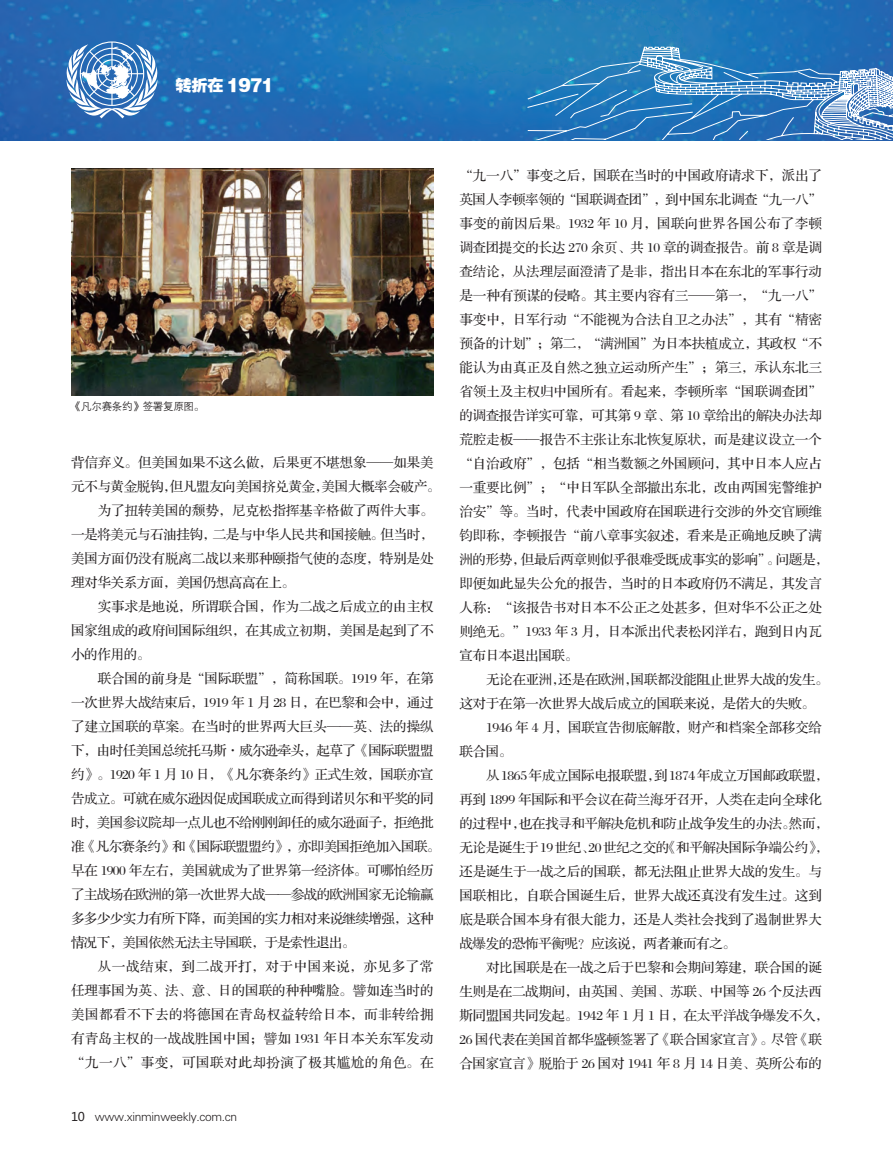
<style>
.page{position:relative;width:893px;height:1157px;background:#fff}
.page>*{position:absolute;margin:0;border:0;box-sizing:border-box;transform-origin:0 0}
.t1{font:16.5px "FZYDTHJW GB1 0";letter-spacing:-.045em;color:#fff}
.t2{font:13.5px "FZS3 JW GB1 0";letter-spacing:-.01em;color:#231f20}
.t3{font:13.5px "FZS3 JW GB1 0";letter-spacing:-.04em;color:#231f20}
.t4{font:13.5px "FZS3 JW GB1 0";letter-spacing:-.045em;color:#231f20}
.t5{font:13.5px "FZS3 JW GB1 0";letter-spacing:.02em;color:#231f20}
.t6{font:13.5px "FZS3 JW GB1 0";letter-spacing:.025em;color:#231f20}
.t7{font:13.5px "FZS3 JW GB1 0";letter-spacing:.035em;color:#231f20}
.t8{font:13.5px "FZS3 JW GB1 0";letter-spacing:.04em;color:#231f20}
.t9{font:13.5px "FZS3 JW GB1 0";letter-spacing:.045em;color:#231f20}
.t10{font:12px "FZXH1 JW GB1 0";letter-spacing:-.025em;color:#231f20}
.t11{font:10.5px "FZZDXJW GB1 0";letter-spacing:-.025em;color:#231f20}
.s1{font-family:"Microsoft Ya Hei"}
</style>
<div class="page">
<img style="left:0;top:0;width:893px;height:140px">
<svg style="left:66px;top:41px;width:92px;height:77px"></svg>
<svg style="left:526px;top:26px;width:367px;height:113px;background:#3e86c0"></svg>
<img style="left:71px;top:168px;width:363px;height:227px">
<p class="t1" style="left:176px;top:76px;width:100px">转折在 1971</p>
<p class="t11" style="left:71px;top:400px;width:135px">《凡尔赛条约》签署复原图。</p>
<p class="t2" style="left:71px;top:455px;width:364px">背信弃义。但美国如果不这么做，后果更不堪想象——如果美</p>
<p class="t2" style="left:71px;top:479px;width:371px">元不与黄金脱钩，但凡盟友向美国挤兑黄金，美国大概率会破产。</p>
<p class="t2" style="left:98px;top:503px;width:337px">为了扭转美国的颓势，尼克松指挥基辛格做了两件大事。</p>
<p class="t2" style="left:71px;top:527px;width:364px">一是将美元与石油挂钩，二是与中华人民共和国接触。但当时，</p>
<p class="t2" style="left:71px;top:551px;width:364px">美国方面仍没有脱离二战以来那种颐指气使的态度，特别是处</p>
<p class="t2" style="left:71px;top:575px;width:226px">理对华关系方面，美国仍想高高在上。</p>
<p class="t2" style="left:98px;top:599px;width:337px">实事求是地说，所谓联合国，作为二战之后成立的由主权</p>
<p class="t2" style="left:71px;top:623px;width:364px">国家组成的政府间国际组织，在其成立初期，美国是起到了不</p>
<p class="t2" style="left:71px;top:647px;width:81px">小的作用的。</p>
<p class="t2" style="left:98px;top:671px;width:337px">联合国的前身是“国际联盟”，简称国联。1919 年，在第</p>
<p class="t2" style="left:71px;top:695px;width:364px">一次世界大战结束后，1919 年 1 月 28 日，在巴黎和会中，通过</p>
<p class="t2" style="left:71px;top:719px;width:364px">了建立国联的草案。在当时的世界两大巨头——英、法的操纵</p>
<p class="t3" style="left:71px;top:743px;width:364px">下，由时任美国总统托马斯·威尔逊牵头，起草了《国际联盟盟</p>
<p class="t2" style="left:71px;top:767px;width:364px">约》。1920 年 1 月 10 日，《凡尔赛条约》正式生效，国联亦宣</p>
<p class="t3" style="left:71px;top:791px;width:364px">告成立。可就在威尔逊因促成国联成立而得到诺贝尔和平奖的同</p>
<p class="t3" style="left:71px;top:815px;width:364px">时，美国参议院却一点儿也不给刚刚卸任的威尔逊面子，拒绝批</p>
<p class="t4" style="left:71px;top:839px;width:371px">准《凡尔赛条约》和《国际联盟盟约》，亦即美国拒绝加入国联。</p>
<p class="t2" style="left:71px;top:863px;width:364px">早在 1900 年左右，美国就成为了世界第一经济体。可哪怕经历</p>
<p class="t3" style="left:71px;top:887px;width:364px">了主战场在欧洲的第一次世界大战——参战的欧洲国家无论输赢</p>
<p class="t3" style="left:71px;top:911px;width:364px">多多少少实力有所下降，而美国的实力相对来说继续增强，这种</p>
<p class="t4" style="left:71px;top:935px;width:286px">情况下，美国依然无法主导国联，于是索性退出。</p>
<p class="t9" style="left:98px;top:959px;width:337px">从一战结束，到二战开打，对于中国来说，亦见多了常</p>
<p class="t2" style="left:71px;top:983px;width:364px">任理事国为英、法、意、日的国联的种种嘴脸。譬如连当时的</p>
<p class="t7" style="left:71px;top:1007px;width:364px">美国都看不下去的将德国在青岛权益转给日本，而非转给拥</p>
<p class="t6" style="left:71px;top:1031px;width:364px">有青岛主权的一战战胜国中国；譬如 1931 年日本关东军发动</p>
<p class="t8" style="left:71px;top:1055px;width:364px">“九一八”事变，可国联对此却扮演了极其尴尬的角色。在</p>
<p class="t10" style="left:71px;top:1109px;width:168px"><span class="s1">10</span> www.xinminweekly.com.cn</p>
<p class="t2" style="left:459px;top:168px;width:364px">“九一八”事变之后，国联在当时的中国政府请求下，派出了</p>
<p class="t2" style="left:459px;top:192px;width:364px">英国人李顿率领的“国联调查团”，到中国东北调查“九一八”</p>
<p class="t5" style="left:459px;top:216px;width:364px">事变的前因后果。1932 年 10 月，国联向世界各国公布了李顿</p>
<p class="t2" style="left:459px;top:240px;width:364px">调查团提交的长达 270 余页、共 10 章的调查报告。前 8 章是调</p>
<p class="t2" style="left:459px;top:264px;width:364px">查结论，从法理层面澄清了是非，指出日本在东北的军事行动</p>
<p class="t2" style="left:459px;top:288px;width:364px">是一种有预谋的侵略。其主要内容有三——第一，“九一八”</p>
<p class="t2" style="left:459px;top:312px;width:364px">事变中，日军行动“不能视为合法自卫之办法”，其有“精密</p>
<p class="t2" style="left:459px;top:336px;width:364px">预备的计划”；第二，“满洲国”为日本扶植成立，其政权“不</p>
<p class="t2" style="left:459px;top:360px;width:364px">能认为由真正及自然之独立运动所产生”；第三，承认东北三</p>
<p class="t2" style="left:459px;top:384px;width:364px">省领土及主权归中国所有。看起来，李顿所率“国联调查团”</p>
<p class="t2" style="left:459px;top:408px;width:364px">的调查报告详实可靠，可其第 9 章、第 10 章给出的解决办法却</p>
<p class="t2" style="left:459px;top:432px;width:364px">荒腔走板——报告不主张让东北恢复原状，而是建议设立一个</p>
<p class="t2" style="left:459px;top:456px;width:364px">“自治政府”，包括“相当数额之外国顾问，其中日本人应占</p>
<p class="t2" style="left:459px;top:480px;width:364px">一重要比例”；“中日军队全部撤出东北，改由两国宪警维护</p>
<p class="t2" style="left:459px;top:504px;width:364px">治安”等。当时，代表中国政府在国联进行交涉的外交官顾维</p>
<p class="t2" style="left:459px;top:528px;width:364px">钧即称，李顿报告“前八章事实叙述，看来是正确地反映了满</p>
<p class="t2" style="left:459px;top:552px;width:371px">洲的形势，但最后两章则似乎很难受既成事实的影响”。问题是，</p>
<p class="t2" style="left:459px;top:576px;width:364px">即便如此显失公允的报告，当时的日本政府仍不满足，其发言</p>
<p class="t2" style="left:459px;top:600px;width:364px">人称：“该报告书对日本不公正之处甚多，但对华不公正之处</p>
<p class="t2" style="left:459px;top:624px;width:364px">则绝无。”1933 年 3 月，日本派出代表松冈洋右，跑到日内瓦</p>
<p class="t2" style="left:459px;top:648px;width:120px">宣布日本退出国联。</p>
<p class="t2" style="left:486px;top:672px;width:344px">无论在亚洲，还是在欧洲，国联都没能阻止世界大战的发生。</p>
<p class="t2" style="left:459px;top:696px;width:357px">这对于在第一次世界大战后成立的国联来说，是偌大的失败。</p>
<p class="t2" style="left:486px;top:720px;width:337px">1946 年 4 月，国联宣告彻底解散，财产和档案全部移交给</p>
<p class="t2" style="left:459px;top:744px;width:54px">联合国。</p>
<p class="t2" style="left:486px;top:768px;width:344px">从1865年成立国际电报联盟，到1874年成立万国邮政联盟，</p>
<p class="t2" style="left:459px;top:792px;width:364px">再到 1899 年国际和平会议在荷兰海牙召开，人类在走向全球化</p>
<p class="t2" style="left:459px;top:816px;width:371px">的过程中，也在找寻和平解决危机和防止战争发生的办法。然而，</p>
<p class="t2" style="left:459px;top:840px;width:371px">无论是诞生于19世纪、20世纪之交的《和平解决国际争端公约》，</p>
<p class="t2" style="left:459px;top:864px;width:364px">还是诞生于一战之后的国联，都无法阻止世界大战的发生。与</p>
<p class="t2" style="left:459px;top:888px;width:364px">国联相比，自联合国诞生后，世界大战还真没有发生过。这到</p>
<p class="t2" style="left:459px;top:912px;width:364px">底是联合国本身有很大能力，还是人类社会找到了遏制世界大</p>
<p class="t2" style="left:459px;top:936px;width:278px">战爆发的恐怖平衡呢？应该说，两者兼而有之。</p>
<p class="t2" style="left:486px;top:960px;width:337px">对比国联是在一战之后于巴黎和会期间筹建，联合国的诞</p>
<p class="t2" style="left:459px;top:984px;width:364px">生则是在二战期间，由英国、美国、苏联、中国等 26 个反法西</p>
<p class="t2" style="left:459px;top:1008px;width:371px">斯同盟国共同发起。1942 年 1 月 1 日，在太平洋战争爆发不久，</p>
<p class="t2" style="left:459px;top:1032px;width:364px">26 国代表在美国首都华盛顿签署了《联合国家宣言》。尽管《联</p>
<p class="t2" style="left:459px;top:1056px;width:364px">合国家宣言》脱胎于 26 国对 1941 年 8 月 14 日美、英所公布的</p>
</div>
